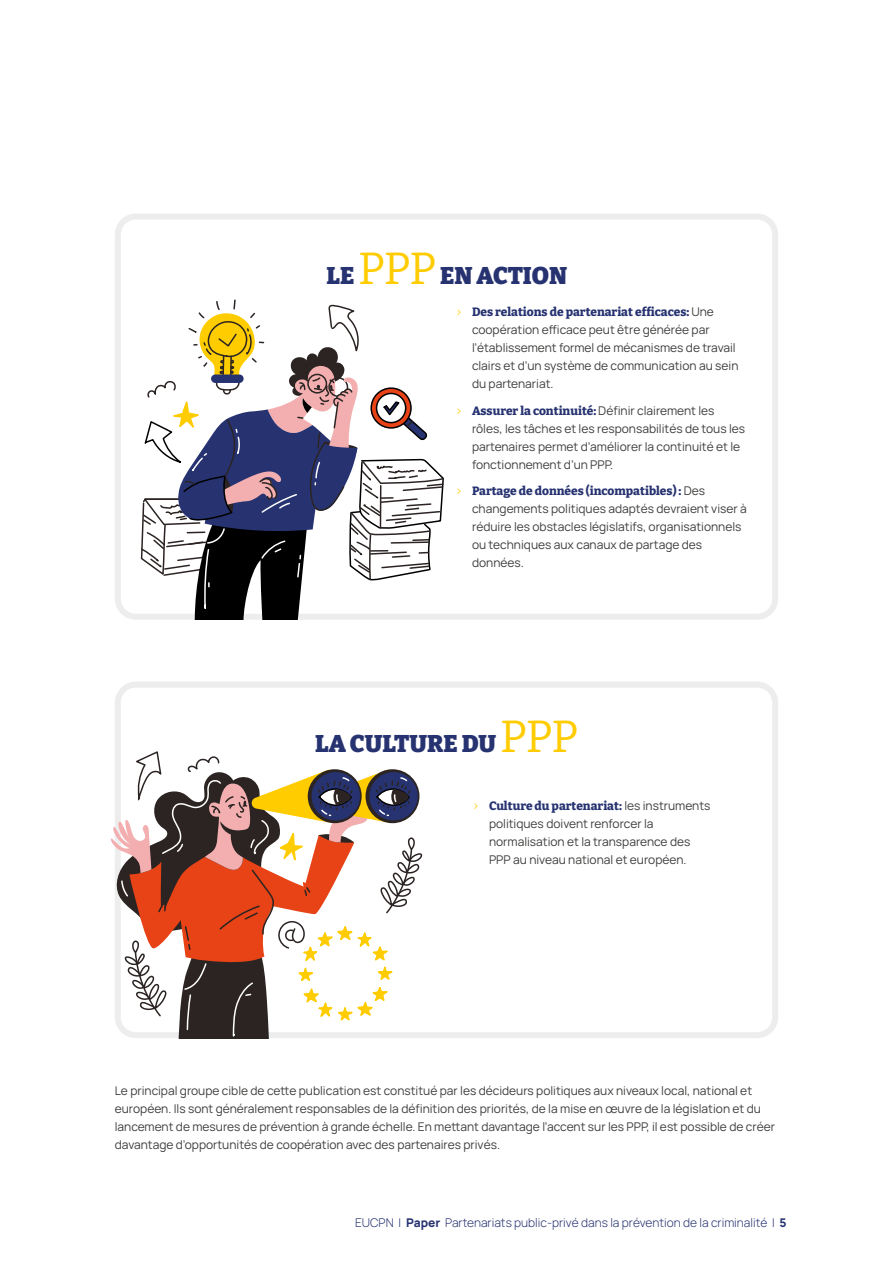
<style>
.page{position:relative;width:893px;height:1263px;background:#fff}
.page>*{position:absolute;margin:0;border:0;box-sizing:border-box;transform-origin:0 0}
.t1{font:900 24px "Bitter";color:#273371}
.t2{font:12px/18px "Manrope";color:#3c3c3b}
.t3{font:800 12px "Bitter";color:#273371}
.t4{font:300 12px "Manrope";color:#273371}
.s1{font-weight:400;font-size:45px;color:#fc0}
.s2{font-family:"Manrope";font-weight:400;color:#ffd120}
.s3{font-family:"Manrope";font-weight:400;color:#3c3c3b}
.s4{font-weight:800}
</style>
<div class="page">
<div style="left:115px;top:214px;width:663px;height:406px;border:6px solid #ededed;border-radius:18px"></div>
<div style="left:115px;top:682px;width:663px;height:356px;border:6px solid #ededed;border-radius:18px"></div>
<svg style="left:140px;top:299px;width:305px;height:321px"></svg>
<svg style="left:111px;top:750px;width:312px;height:288px"></svg>
<h1 class="t1" style="left:326px;top:261px;width:242px">LE <span class="s1">PPP</span> EN ACTION</h1>
<p class="t3" style="left:455px;top:305px;width:260px"><span class="s2">›</span> Des relations de partenariat efficaces: <span class="s3">Une</span></p>
<p class="t2" style="left:472px;top:320px;width:268px">coopération efficace peut être générée par l’établissement formel de mécanismes de travail clairs et d’un système de communication au sein du partenariat.</p>
<p class="t3" style="left:455px;top:403px;width:261px"><span class="s2">›</span> Assurer la continuité: <span class="s3">Définir clairement les</span></p>
<p class="t2" style="left:472px;top:419px;width:275px">rôles, les tâches et les responsabilités de tous les partenaires permet d’améliorer la continuité et le fonctionnement d’un PPP.</p>
<p class="t3" style="left:455px;top:484px;width:252px"><span class="s2">›</span> Partage de données (incompatibles) : <span class="s3">Des</span></p>
<p class="t2" style="left:472px;top:499px;width:276px">changements politiques adaptés devraient viser à réduire les obstacles législatifs, organisationnels ou techniques aux canaux de partage des données.</p>
<h1 class="t1" style="left:315px;top:729px;width:265px">LA CULTURE DU <span class="s1">PPP</span></h1>
<p class="t3" style="left:472px;top:798px;width:240px"><span class="s2">›</span> Culture du partenariat: <span class="s3">les instruments</span></p>
<p class="t2" style="left:489px;top:814px;width:203px">politiques doivent renforcer la normalisation et la transparence des<br>PPP au niveau national et européen.</p>
<p class="t2" style="left:115px;top:1081px;width:662px">Le principal groupe cible de cette publication est constitué par les décideurs politiques aux niveaux local, national et européen. Ils sont généralement responsables de la définition des priorités, de la mise en œuvre de la législation et du lancement de mesures de prévention à grande échelle. En mettant davantage l’accent sur les PPP, il est possible de créer davantage d’opportunités de coopération avec des partenaires privés.</p>
<p class="t4" style="left:355px;top:1214px;width:433px">EUCPN I <span class="s4">Paper</span> Partenariats public-privé dans la prévention de la criminalité I <span class="s4">5</span></p>
</div>
